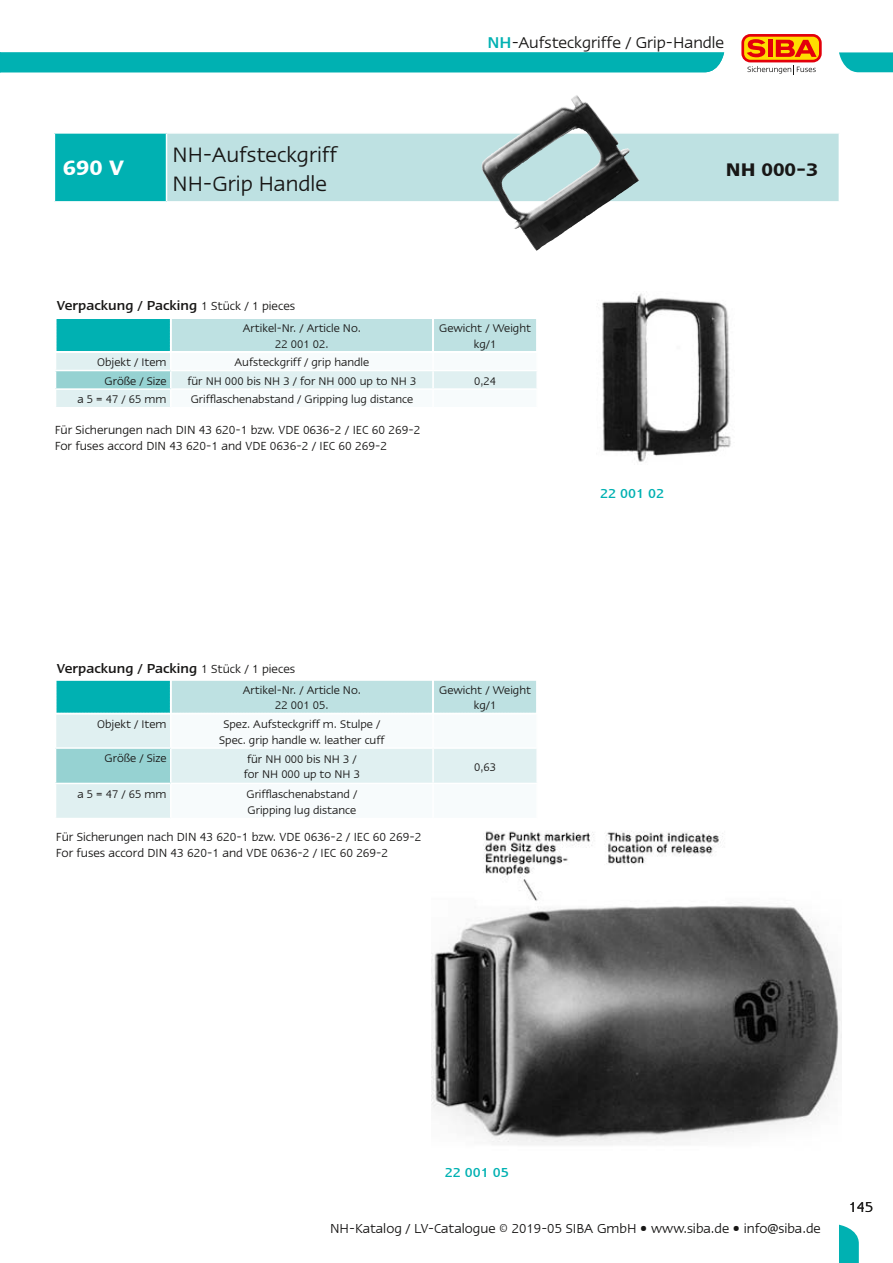
<style>
.page{position:relative;width:893px;height:1263px;background:#fff}
.page>*{position:absolute;margin:0;border:0;box-sizing:border-box;transform-origin:0 0}
.t1{font:24px/28.8px "Linotype Ergo";color:#181716}
.t2{font:600 24px "Linotype Ergo";color:#fff}
.t3{font:600 21px "Linotype Ergo";color:#181716}
.t4{font:18px "Linotype Ergo";color:#181716}
.t5{font:16.5px "Linotype Ergo";color:#181716}
.t6{font:15px "Linotype Ergo";color:#181716}
.t7{font:500 15px "Linotype Ergo";color:#181716}
.t8{font:500 15px "Linotype Ergo";color:#00b1b2}
.t9{font:13.5px/16.2px "Linotype Ergo";color:#181716}
.t10{font:12.75px/15.3px "Linotype Ergo";color:#181716;text-align:center}
.s1{font-weight:400;font-size:13.5px}
.s2{font-weight:500;color:#00b1b2}
</style>
<div class="page">
<svg style="left:741px;top:34px;width:81px;height:40px"></svg>
<svg style="left:839px;top:52px;width:54px;height:20px"></svg>
<svg style="left:839px;top:1225px;width:20px;height:38px"></svg>
<div style="left:0;top:52px;width:724px;height:20px;background:#00b1b2"></div>
<div style="left:54px;top:133px;width:113px;height:69px;background:#00b1b2"></div>
<svg style="left:167px;top:134px;width:672px;height:67px;background:#b3d3d4"></svg>
<hr style="left:54px;top:134px;width:1px;height:67px;background:#fff">
<hr style="left:54px;top:132px;width:113px;height:2px;background:#fff">
<hr style="left:54px;top:201px;width:113px;height:2px;background:#fff">
<hr style="left:166px;top:134px;width:1px;height:67px;background:#fff">
<svg style="left:56px;top:680px;width:480px;height:138px"></svg>
<hr style="left:55px;top:747px;width:116px;height:2px;background:#fff">
<hr style="left:170px;top:749px;width:2px;height:34px;background:#fff">
<hr style="left:171px;top:747px;width:262px;height:2px;background:#fff">
<hr style="left:432px;top:749px;width:2px;height:34px;background:#fff">
<hr style="left:433px;top:747px;width:105px;height:2px;background:#fff">
<hr style="left:55px;top:783px;width:116px;height:1px;background:#fff">
<hr style="left:170px;top:784px;width:2px;height:34px;background:#fff">
<hr style="left:171px;top:783px;width:262px;height:1px;background:#fff">
<hr style="left:432px;top:784px;width:2px;height:34px;background:#fff">
<hr style="left:433px;top:783px;width:105px;height:1px;background:#fff">
<svg style="left:55px;top:319px;width:482px;height:88px"></svg>
<hr style="left:433px;top:388px;width:105px;height:2px;background:#fff">
<img style="left:431px;top:831px;width:411px;height:314px">
<img style="left:602px;top:293px;width:129px;height:169px">
<img style="left:481px;top:96px;width:94px;height:74px">
<h1 class="t2" style="left:63px;top:155px;width:63px">690 V</h1>
<h1 class="t1" style="left:173px;top:140px;width:166px">NH-Aufsteckgriff<br>NH-Grip Handle</h1>
<p class="t7" style="left:57px;top:298px;width:240px">Verpackung / Packing <span class="s1">1 Stück / 1 pieces</span></p>
<h3 class="t4" style="left:488px;top:33px;width:238px"><span class="s2">NH</span>-Aufsteckgriffe / Grip-Handle</h3>
<h2 class="t3" style="left:726px;top:158px;width:94px">NH 000-3</h2>
<p class="t10" style="left:243px;top:321px;width:120px">Artikel-Nr. / Article No.<br>22 001 02.</p>
<p class="t10" style="left:439px;top:321px;width:93px">Gewicht / Weight kg/1</p>
<p class="t10" style="left:97px;top:355px;width:71px">Objekt / Item</p>
<p class="t10" style="left:235px;top:355px;width:136px">Aufsteckgriff / grip handle</p>
<p class="t10" style="left:105px;top:373px;width:63px">Größe / Size</p>
<p class="t10" style="left:187px;top:373px;width:230px">für NH 000 bis NH 3 / for NH 000 up to NH 3</p>
<p class="t10" style="left:474px;top:373px;width:23px">0,24</p>
<p class="t10" style="left:77px;top:392px;width:91px">a 5 = 47 / 65 mm</p>
<p class="t10" style="left:191px;top:392px;width:224px">Grifflaschenabstand / Gripping lug distance</p>
<p class="t9" style="left:55px;top:421px;width:367px">Für Sicherungen nach DIN 43 620-1 bzw. VDE 0636-2 / IEC 60 269-2<br>For fuses accord DIN 43 620-1 and VDE 0636-2 / IEC 60 269-2</p>
<p class="t7" style="left:57px;top:660px;width:240px">Verpackung / Packing <span class="s1">1 Stück / 1 pieces</span></p>
<p class="t10" style="left:243px;top:682px;width:120px">Artikel-Nr. / Article No.<br>22 001 05.</p>
<p class="t10" style="left:439px;top:682px;width:93px">Gewicht / Weight kg/1</p>
<p class="t10" style="left:97px;top:716px;width:71px">Objekt / Item</p>
<p class="t10" style="left:219px;top:716px;width:167px">Spez. Aufsteckgriff m. Stulpe /<br>Spec. grip handle w. leather cuff</p>
<p class="t10" style="left:105px;top:751px;width:63px">Größe / Size</p>
<p class="t10" style="left:244px;top:751px;width:118px;text-align:left">für NH 000 bis NH 3 / for NH 000 up to NH 3</p>
<p class="t10" style="left:474px;top:759px;width:23px">0,63</p>
<p class="t10" style="left:77px;top:786px;width:91px">a 5 = 47 / 65 mm</p>
<p class="t10" style="left:247px;top:787px;width:112px;text-align:left">Grifflaschenabstand /<br>Gripping lug distance</p>
<p class="t9" style="left:56px;top:828px;width:367px">Für Sicherungen nach DIN 43 620-1 bzw. VDE 0636-2 / IEC 60 269-2<br>For fuses accord DIN 43 620-1 and VDE 0636-2 / IEC 60 269-2</p>
<p class="t8" style="left:600px;top:486px;width:65px">22 001 02</p>
<p class="t8" style="left:445px;top:1164px;width:65px">22 001 05</p>
<p class="t6" style="left:330px;top:1221px;width:492px">NH-Katalog / LV-Catalogue © 2019-05 SIBA GmbH • www.siba.de • info@siba.de</p>
<p class="t5" style="left:849px;top:1198px;width:26px">145</p>
</div>
